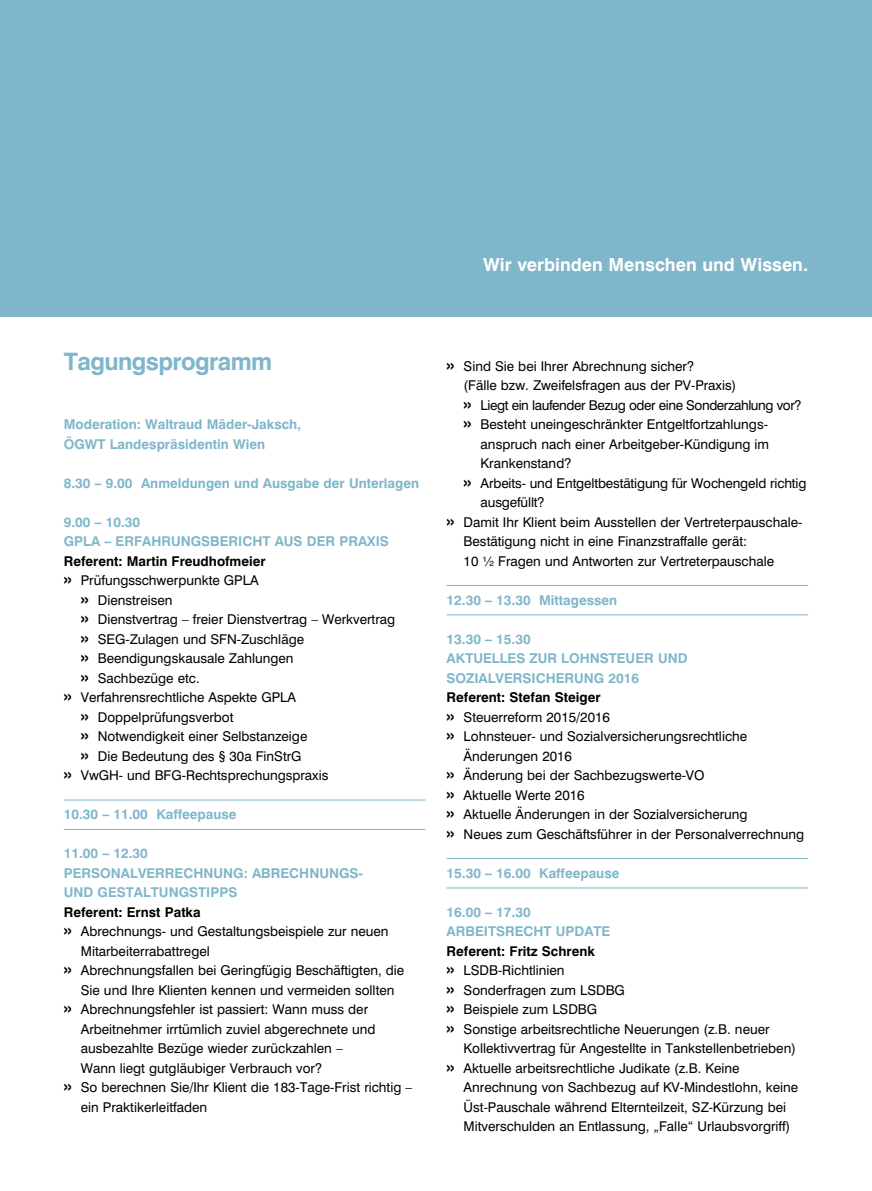
<style>
.page{position:relative;width:872px;height:1191px;background:#fff}
.page>*{position:absolute;margin:0;border:0;box-sizing:border-box;transform-origin:0 0}
.t1{font:700 24px "Swiss 721 BT";letter-spacing:-.025em;color:#7fb6ca}
.t2{font:700 18px "Swiss 721 BT";color:#fff}
.t3{font:13.5px "Swiss 721 BT";color:#000}
.t4{font:700 13.5px/19.5px "Swiss 721 BT";color:#7fb6ca}
.t5{font:700 13.5px "Swiss 721 BT";color:#000}
.t6{font:13.5px "Swiss 721 BT";letter-spacing:-.03em;color:#000}
.s1{font-weight:700;font-size:18px}
</style>
<div class="page">
<div style="left:0;top:0;width:872px;height:316px;background:#7fb6ca"></div>
<hr style="left:64px;top:799px;width:361px;height:1px;background:#7fb6ca">
<hr style="left:64px;top:829px;width:361px;height:1px;background:#7fb6ca">
<hr style="left:446px;top:585px;width:362px;height:1px;background:#7fb6ca">
<hr style="left:446px;top:614px;width:362px;height:1px;background:#7fb6ca">
<hr style="left:446px;top:858px;width:362px;height:1px;background:#7fb6ca">
<hr style="left:446px;top:887px;width:362px;height:1px;background:#7fb6ca">
<h2 class="t2" style="left:483px;top:254px;width:326px">Wir verbinden Menschen und Wissen.</h2>
<h1 class="t1" style="left:64px;top:347px;width:210px">Tagungsprogramm</h1>
<p class="t4" style="left:64px;top:414px;width:239px">Moderation: Waltraud Mäder-Jaksch,<br>ÖGWT Landespräsidentin Wien</p>
<p class="t4" style="left:64px;top:473px;width:357px">8.30 – 9.00 Anmeldungen und Ausgabe der Unterlagen</p>
<p class="t4" style="left:64px;top:512px;width:78px">9.00 – 10.30<br>GPLA – Erfahrungsbericht</p>
<p class="t4" style="left:275px;top:531px;width:11px">aus</p>
<p class="t4" style="left:307px;top:531px;width:10px">der</p>
<p class="t4" style="left:339px;top:531px;width:44px">Praxis</p>
<p class="t5" style="left:64px;top:552px;width:203px">Referent: Martin Freudhofmeier</p>
<p class="t3" style="left:64px;top:572px;width:196px"><span class="s1">»</span> Prüfungsschwerpunkte GPLA</p>
<p class="t3" style="left:81px;top:591px;width:93px"><span class="s1">»</span> Dienstreisen</p>
<p class="t3" style="left:81px;top:611px;width:316px"><span class="s1">»</span> Dienstvertrag – freier Dienstvertrag – Werkvertrag</p>
<p class="t3" style="left:81px;top:630px;width:225px"><span class="s1">»</span> SEG-Zulagen und SFN-Zuschläge</p>
<p class="t3" style="left:81px;top:650px;width:214px"><span class="s1">»</span> Beendigungskausale Zahlungen</p>
<p class="t3" style="left:81px;top:669px;width:120px"><span class="s1">»</span> Sachbezüge etc.</p>
<p class="t3" style="left:64px;top:689px;width:234px"><span class="s1">»</span> Verfahrensrechtliche Aspekte GPLA</p>
<p class="t3" style="left:81px;top:708px;width:154px"><span class="s1">»</span> Doppelprüfungsverbot</p>
<p class="t3" style="left:81px;top:728px;width:228px"><span class="s1">»</span> Notwendigkeit einer Selbstanzeige</p>
<p class="t3" style="left:81px;top:747px;width:222px"><span class="s1">»</span> Die Bedeutung des § 30a FinStrG</p>
<p class="t3" style="left:64px;top:767px;width:266px"><span class="s1">»</span> VwGH- und BFG-Rechtsprechungspraxis</p>
<p class="t4" style="left:64px;top:804px;width:174px">10.30 – 11.00 Kaffeepause</p>
<p class="t4" style="left:64px;top:843px;width:86px">11.00 – 12.30<br>Personal</p>
<p class="t4" style="left:138px;top:863px;width:19px">verrechnung</p>
<p class="t4" style="left:244px;top:863px;width:29px">: Abrechnungs</p>
<p class="t4" style="left:358px;top:863px;width:6px">-</p>
<p class="t4" style="left:64px;top:882px;width:11px">und</p>
<p class="t4" style="left:97px;top:882px;width:21px">Gestaltungstipps</p>
<p class="t5" style="left:64px;top:903px;width:138px">Referent: Ernst Patka</p>
<p class="t3" style="left:64px;top:923px;width:326px"><span class="s1">»</span> Abrechnungs- und Gestaltungsbeispiele zur neuen</p>
<p class="t3" style="left:81px;top:942px;width:130px">Mitarbeiterrabattregel</p>
<p class="t3" style="left:64px;top:962px;width:342px"><span class="s1">»</span> Abrechnungsfallen bei Geringfügig Beschäftigten, die</p>
<p class="t3" style="left:81px;top:981px;width:315px">Sie und Ihre Klienten kennen und vermeiden sollten</p>
<p class="t3" style="left:64px;top:1001px;width:306px"><span class="s1">»</span> Abrechnungsfehler ist passiert: Wann muss der</p>
<p class="t3" style="left:81px;top:1020px;width:296px">Arbeitnehmer irrtümlich zuviel abgerechnete und</p>
<p class="t3" style="left:81px;top:1040px;width:263px">ausbezahlte Bezüge wieder zurückzahlen –</p>
<p class="t3" style="left:81px;top:1059px;width:243px">Wann liegt gutgläubiger Verbrauch vor?</p>
<p class="t3" style="left:64px;top:1079px;width:350px"><span class="s1">»</span> So berechnen Sie/Ihr Klient die 183-Tage-Frist richtig –</p>
<p class="t3" style="left:81px;top:1098px;width:128px">ein Praktikerleitfaden</p>
<p class="t3" style="left:446px;top:357px;width:249px"><span class="s1">»</span> Sind Sie bei Ihrer Abrechnung sicher?</p>
<p class="t3" style="left:463px;top:377px;width:274px">(Fälle bzw. Zweifelsfragen aus der PV-Praxis)</p>
<p class="t6" style="left:463px;top:396px;width:339px"><span class="s1">»</span> Liegt ein laufender Bezug oder eine Sonderzahlung vor?</p>
<p class="t3" style="left:463px;top:416px;width:305px"><span class="s1">»</span> Besteht uneingeschränkter Entgeltfortzahlungs-</p>
<p class="t3" style="left:480px;top:435px;width:290px">anspruch nach einer Arbeitgeber-Kündigung im</p>
<p class="t3" style="left:480px;top:455px;width:92px">Krankenstand?</p>
<p class="t3" style="left:463px;top:474px;width:344px"><span class="s1">»</span> Arbeits- und Entgeltbestätigung für Wochengeld richtig</p>
<p class="t3" style="left:480px;top:494px;width:66px">ausgefüllt?</p>
<p class="t3" style="left:446px;top:513px;width:357px"><span class="s1">»</span> Damit Ihr Klient beim Ausstellen der Vertreterpauschale-</p>
<p class="t3" style="left:463px;top:533px;width:285px">Bestätigung nicht in eine Finanzstraffalle gerät:</p>
<p class="t3" style="left:463px;top:552px;width:312px">10 ½ Fragen und Antworten zur Vertreterpauschale</p>
<p class="t4" style="left:446px;top:590px;width:172px">12.30 – 13.30 Mittagessen</p>
<p class="t4" style="left:446px;top:629px;width:86px">13.30 – 15.30<br>Aktuelles</p>
<p class="t4" style="left:529px;top:648px;width:50px">zur Lohnsteuer</p>
<p class="t4" style="left:658px;top:648px;width:11px">und</p>
<p class="t4" style="left:446px;top:668px;width:68px">Sozialversicherung</p>
<p class="t4" style="left:608px;top:668px;width:32px">2016</p>
<p class="t5" style="left:446px;top:689px;width:155px">Referent: Stefan Steiger</p>
<p class="t3" style="left:446px;top:708px;width:165px"><span class="s1">»</span> Steuerreform 2015/2016</p>
<p class="t3" style="left:446px;top:728px;width:302px"><span class="s1">»</span> Lohnsteuer- und Sozialversicherungsrechtliche</p>
<p class="t3" style="left:463px;top:747px;width:110px">Änderungen 2016</p>
<p class="t3" style="left:446px;top:767px;width:259px"><span class="s1">»</span> Änderung bei der Sachbezugswerte-VO</p>
<p class="t3" style="left:446px;top:786px;width:139px"><span class="s1">»</span> Aktuelle Werte 2016</p>
<p class="t3" style="left:446px;top:806px;width:302px"><span class="s1">»</span> Aktuelle Änderungen in der Sozialversicherung</p>
<p class="t3" style="left:446px;top:825px;width:359px"><span class="s1">»</span> Neues zum Geschäftsführer in der Personalverrechnung</p>
<p class="t4" style="left:446px;top:863px;width:174px">15.30 – 16.00 Kaffeepause</p>
<p class="t4" style="left:446px;top:902px;width:86px">16.00 – 17.30<br>Arbeitsrecht</p>
<p class="t4" style="left:556px;top:921px;width:20px">Update</p>
<p class="t5" style="left:446px;top:942px;width:150px">Referent: Fritz Schrenk</p>
<p class="t3" style="left:446px;top:962px;width:119px"><span class="s1">»</span> LSDB-Richtlinien</p>
<p class="t3" style="left:446px;top:981px;width:180px"><span class="s1">»</span> Sonderfragen zum LSDBG</p>
<p class="t3" style="left:446px;top:1001px;width:152px"><span class="s1">»</span> Beispiele zum LSDBG</p>
<p class="t3" style="left:446px;top:1020px;width:324px"><span class="s1">»</span> Sonstige arbeitsrechtliche Neuerungen (z.B. neuer</p>
<p class="t3" style="left:463px;top:1040px;width:334px">Kollektivvertrag für Angestellte in Tankstellenbetrieben)</p>
<p class="t3" style="left:446px;top:1059px;width:294px"><span class="s1">»</span> Aktuelle arbeitsrechtliche Judikate (z.B. Keine</p>
<p class="t3" style="left:463px;top:1079px;width:336px">Anrechnung von Sachbezug auf KV-Mindestlohn, keine</p>
<p class="t3" style="left:463px;top:1098px;width:324px">Üst-Pauschale während Elternteilzeit, SZ-Kürzung bei</p>
<p class="t3" style="left:463px;top:1118px;width:328px">Mitverschulden an Entlassung, „Falle“ Urlaubsvorgriff)</p>
</div>
